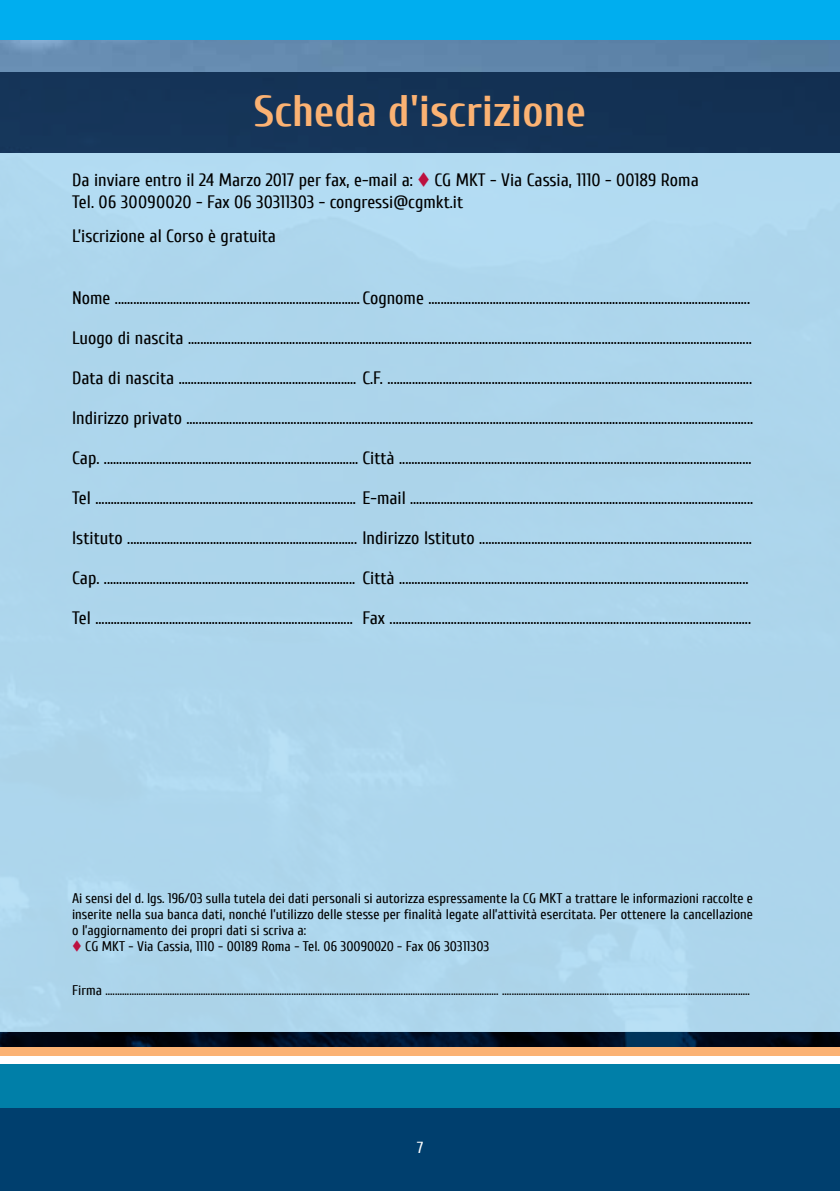
<style>
.page{position:relative;width:840px;height:1191px;background:#fff}
.page>*{position:absolute;margin:0;border:0;box-sizing:border-box;transform-origin:0 0}
.t1{font:700 44px "Cuprum";color:#fbb273}
.t2{font:18px/22px "Cuprum";color:#000}
.t3{font:16px "Cuprum";color:#fff}
.t4{font:14px/16px "Cuprum";color:#000;text-align:justify}
.s1{color:#bc103f}
</style>
<div class="page">
<img style="left:0;top:39px;width:839px;height:33px">
<div style="left:0;top:1064px;width:839px;height:127px;background:#007fa8"></div>
<div style="left:0;top:1108px;width:839px;height:83px;background:#003f6e"></div>
<div style="left:0;top:72px;width:839px;height:81px;background:#143357"></div>
<svg style="left:0;top:1031px;width:839px;height:16px;background:#0a192b"></svg>
<div style="left:0;top:1047px;width:839px;height:8px;background:#fbb273"></div>
<div style="left:0;top:0;width:839px;height:39px;background:#00aeef"></div>
<div style="left:0;top:153px;width:839px;height:878px;background:#add6ec"></div>
<h1 class="t1" style="left:254px;top:87px;width:333px">Scheda d'iscrizione</h1>
<p class="t2" style="left:72px;top:169px;width:628px">Da inviare entro il 24 Marzo 2017 per fax, e-mail a: <span class="s1">◆</span> CG MKT - Via Cassia, 1110 - 00189 Roma<br>Tel. 06 30090020 - Fax 06 30311303 - congressi@cgmkt.it</p>
<p class="t2" style="left:72px;top:225px;width:205px">L’iscrizione al Corso è gratuita</p>
<p class="t2" style="left:72px;top:287px;width:679px">Nome ................................................................................ Cognome .........................................................................................................</p>
<p class="t2" style="left:72px;top:327px;width:680px">Luogo di nascita ........................................................................................................................................................................................</p>
<p class="t2" style="left:72px;top:367px;width:681px">Data di nascita .......................................................... C.F. .......................................................................................................................</p>
<p class="t2" style="left:72px;top:407px;width:682px">Indirizzo privato .........................................................................................................................................................................................</p>
<p class="t2" style="left:72px;top:447px;width:680px">Cap. ................................................................................... Città ...................................................................................................................</p>
<p class="t2" style="left:72px;top:487px;width:682px">Tel ..................................................................................... E-mail ................................................................................................................</p>
<p class="t2" style="left:72px;top:527px;width:681px">Istituto ........................................................................... Indirizzo Istituto .........................................................................................</p>
<p class="t2" style="left:72px;top:567px;width:677px">Cap. .................................................................................. Città ..................................................................................................................</p>
<p class="t2" style="left:72px;top:607px;width:680px">Tel .................................................................................... Fax ......................................................................................................................</p>
<p class="t4" style="left:72px;top:890px;width:682px">Ai sensi del d. lgs. 196/03 sulla tutela dei dati personali si autorizza espressamente la CG MKT a trattare le informazioni raccolte e inserite nella sua banca dati, nonché l’utilizzo delle stesse per finalità legate all’attività esercitata. Per ottenere la cancellazione o l’aggiornamento dei propri dati si scriva a:</p>
<p class="t4" style="left:72px;top:938px;width:418px"><span class="s1">◆</span> CG MKT - Via Cassia, 1110 - 00189 Roma - Tel. 06 30090020 - Fax 06 30311303</p>
<p class="t4" style="left:72px;top:982px;width:679px">Firma ..................................................................................................................................................................... ........................................................................................................</p>
<p class="t3" style="left:416px;top:1138px;width:8px">7</p>
</div>
